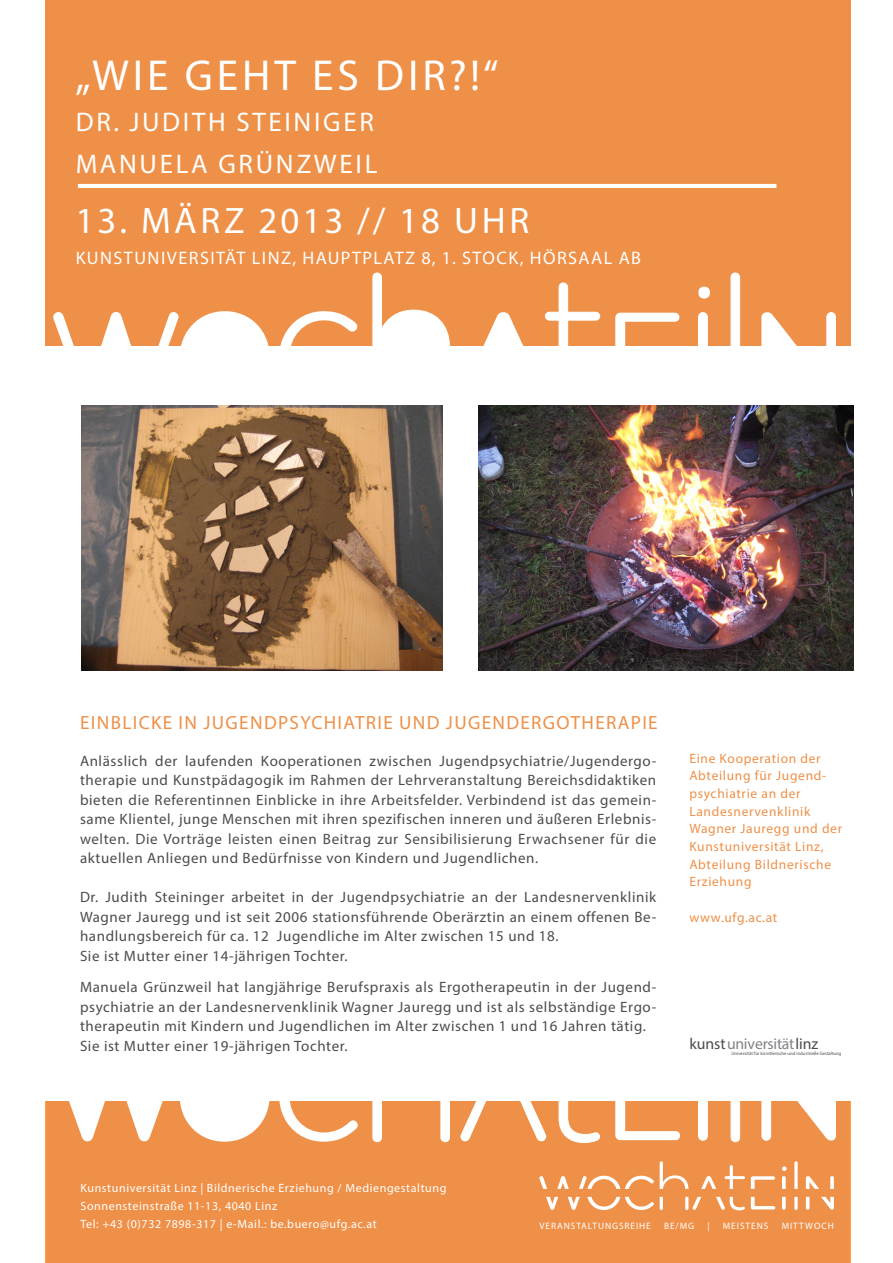
<style>
.page{position:relative;width:893px;height:1263px;background:#fff}
.page>*{position:absolute;margin:0;border:0;box-sizing:border-box;transform-origin:0 0}
.t1{font:43.5px "Myriad Pro";letter-spacing:.09em;color:#fff}
.t2{font:36.9px "Myriad Pro";letter-spacing:.085em;color:#fff}
.t3{font:27px "Myriad Pro";letter-spacing:.1em;color:#fff}
.t4{font:19.2px "Myriad Pro";letter-spacing:.07em;color:#ee9048}
.t5{font:18.15px "Myriad Pro";letter-spacing:.08em;color:#fff}
.t6{font:15.75px "Myriad Pro";color:#818386}
.t7{font:15px/19.5px "Myriad Pro";letter-spacing:.04em;color:#4b4c4d;text-align:justify}
.t8{font:13.5px/17.7px "Myriad Pro";letter-spacing:.05em;color:#ee9048}
.t9{font:12px "Myriad Pro";letter-spacing:.05em;color:#fff}
.t10{font:9.3px "Myriad Pro";letter-spacing:.1em;color:#fff}
.t11{font:4.8px "Myriad Pro";color:#4b4c4d}
.s1{color:#4b4c4d}
</style>
<div class="page">
<div style="left:47px;top:1101px;width:803px;height:162px;background:#ee9048"></div>
<div style="left:45px;top:0;width:805px;height:346px;background:#ee9048"></div>
<svg style="left:53px;top:311px;width:783px;height:35px"></svg>
<div style="left:731px;top:273px;width:9px;height:129px;background:#fff;border-radius:4px"></div>
<div style="left:731px;top:273px;width:9px;height:130px;border:1px solid #fff;border-radius:4px"></div>
<div style="left:698px;top:287px;width:12px;height:12px;background:#fff;border-radius:5px"></div>
<svg style="left:102px;top:322px;width:29px;height:24px"></svg>
<svg style="left:183px;top:319px;width:80px;height:27px;background:#fdf4ed"></svg>
<svg style="left:372px;top:272px;width:78px;height:74px"></svg>
<svg style="left:460px;top:282px;width:140px;height:64px"></svg>
<svg style="left:765px;top:319px;width:37px;height:27px"></svg>
<svg style="left:69px;top:1101px;width:767px;height:41px"></svg>
<svg style="left:372px;top:1101px;width:78px;height:41px"></svg>
<svg style="left:460px;top:1101px;width:140px;height:42px"></svg>
<div style="left:731px;top:1012px;width:9px;height:130px;background:#fff;border-radius:4px"></div>
<div style="left:731px;top:1012px;width:9px;height:130px;border:1px solid #fff;border-radius:4px"></div>
<svg style="left:70px;top:1101px;width:36px;height:33px"></svg>
<svg style="left:129px;top:1101px;width:35px;height:35px"></svg>
<svg style="left:181px;top:1101px;width:83px;height:35px;background:#fdf2e9"></svg>
<svg style="left:796px;top:1101px;width:40px;height:36px"></svg>
<hr style="left:78px;top:184px;width:698px;height:4px;background:#fff">
<img style="left:82px;top:406px;width:360px;height:264px">
<img style="left:478px;top:406px;width:375px;height:264px">
<svg style="left:539px;top:1161px;width:295px;height:49px"></svg>
<p class="t1" style="left:76px;top:48px;width:424px">„WIE GEHT ES DIR?!“</p>
<p class="t3" style="left:76px;top:106px;width:300px">DR. JUDITH STEINIGER</p>
<p class="t3" style="left:76px;top:147px;width:303px">MANUELA GRÜNZWEIL</p>
<p class="t2" style="left:76px;top:198px;width:455px">13. MÄRZ 2013 // 18 UHR</p>
<p class="t5" style="left:76px;top:247px;width:567px">KUNSTUNIVERSITÄT LINZ, HAUPTPLATZ 8, 1. STOCK, HÖRSAAL AB</p>
<p class="t4" style="left:80px;top:711px;width:579px">EINBLICKE IN JUGENDPSYCHIATRIE UND JUGENDERGOTHERAPIE</p>
<p class="t7" style="left:80px;top:751px;width:578px">Anlässlich der laufenden Kooperationen zwischen Jugendpsychiatrie/Jugendergo&shy;therapie und Kunstpädagogik im Rahmen der Lehrveranstaltung Bereichsdidaktiken bieten die Referentinnen Einblicke in ihre Arbeitsfelder. Verbindend ist das gemein&shy;same Klientel, junge Menschen mit ihren spezifischen inneren und äußeren Erlebnis&shy;welten. Die Vorträge leisten einen Beitrag zur Sensibilisierung Erwachsener für die aktuellen Anliegen und Bedürfnisse von Kindern und Jugendlichen.</p>
<p class="t7" style="left:80px;top:887px;width:578px">Dr. Judith Steininger arbeitet in der Jugendpsychiatrie an der Landesnervenklinik Wagner Jauregg und ist seit 2006 stationsführende Oberärztin an einem offenen Be&shy;handlungsbereich für ca. 12 Jugendliche im Alter zwischen 15 und 18.</p>
<p class="t7" style="left:80px;top:946px;width:269px">Sie ist Mutter einer 14-jährigen Tochter.</p>
<p class="t7" style="left:80px;top:977px;width:578px">Manuela Grünzweil hat langjährige Berufspraxis als Ergotherapeutin in der Jugend&shy;psychiatrie an der Landesnervenklinik Wagner Jauregg und ist als selbständige Ergo&shy;therapeutin mit Kindern und Jugendlichen im Alter zwischen 1 und 16 Jahren tätig.</p>
<p class="t7" style="left:80px;top:1036px;width:269px">Sie ist Mutter einer 19-jährigen Tochter.</p>
<p class="t8" style="left:689px;top:749px;width:138px">Eine Kooperation der<br>Abteilung für Jugend-</p>
<p class="t8" style="left:689px;top:784px;width:113px">psychiatrie an der</p>
<p class="t8" style="left:689px;top:802px;width:154px">Landesnervenklinik<br>Wagner Jauregg und der<br>Kunstuniversität Linz,<br>Abteilung Bildnerische<br>Erziehung</p>
<p class="t8" style="left:689px;top:908px;width:89px">www.ufg.ac.at</p>
<p class="t6" style="left:689px;top:1034px;width:131px"><span class="s1">kunst</span>universität<span class="s1">linz</span></p>
<p class="t11" style="left:732px;top:1050px;width:111px">Universität für künstlerische und industrielle Gestaltung</p>
<p class="t9" style="left:80px;top:1180px;width:367px">Kunstuniversität Linz | Bildnerische Erziehung / Mediengestaltung</p>
<p class="t9" style="left:80px;top:1198px;width:198px">Sonnensteinstraße 11-13, 4040 Linz</p>
<p class="t9" style="left:80px;top:1216px;width:298px">Tel: +43 (0)732 7898-317 | e-Mail.: be.buero@ufg.ac.at</p>
<p class="t10" style="left:539px;top:1220px;width:113px">VERANSTALTUNGSREIHE</p>
<p class="t10" style="left:664px;top:1220px;width:31px">BE/MG</p>
<p class="t10" style="left:707px;top:1220px;width:4px">|</p>
<p class="t10" style="left:723px;top:1220px;width:47px">MEISTENS</p>
<p class="t10" style="left:782px;top:1220px;width:54px">MITTWOCH</p>
</div>
